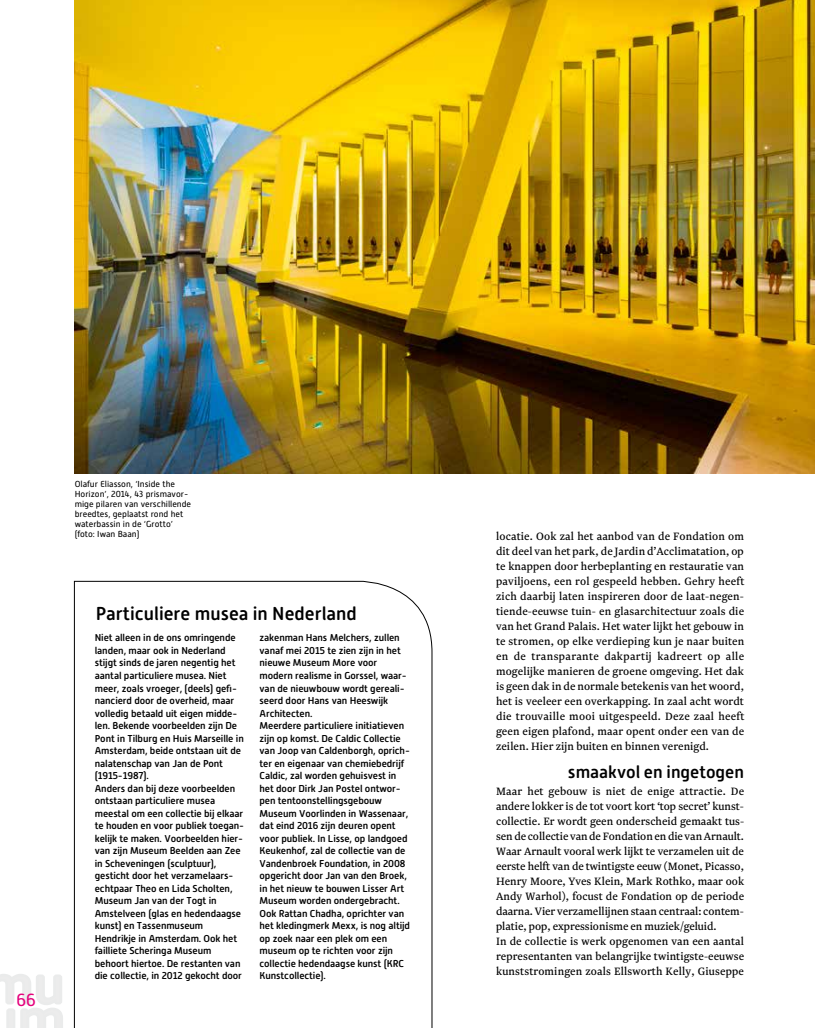
<style>
.page{position:relative;width:815px;height:1028px;background:#fff}
.page>*{position:absolute;margin:0;border:0;box-sizing:border-box;transform-origin:0 0}
.t1{font:500 18.75px "Alwyn New Rounded";color:#000}
.t2{font:500 17.5px "Alwyn New Rounded";color:#000}
.t3{font:17.5px "Alwyn New Rounded";color:#e5007c}
.t4{font:12.5px/15px "Newzald";letter-spacing:.005em;color:#000;text-align:justify}
.t5{font:500 10px/12.5px "Alwyn New Rounded";letter-spacing:-.01em;color:#000}
.t6{font:8.75px/10px "Alwyn New Rounded";color:#000}
</style>
<div class="page">
<svg style="left:74px;top:580px;width:359px;height:448px"></svg>
<svg style="left:0;top:974px;width:63px;height:54px"></svg>
<img style="left:74px;top:0;width:741px;height:473px">
<h2 class="t3" style="left:16px;top:990px;width:21px">66</h2>
<p class="t6" style="left:75px;top:479px;width:118px">Olafur Eliasson, ‘Inside the<br>Horizon’, 2014, 43 prismavor&shy;mige pilaren van verschillende breedtes, geplaatst rond het waterbassin in de ‘Grotto’ (foto: Iwan Baan)</p>
<h1 class="t1" style="left:96px;top:603px;width:263px">Particuliere musea in Nederland</h1>
<p class="t5" style="left:95px;top:632px;width:151px">Niet alleen in de ons omringende landen, maar ook in Nederland stijgt sinds de jaren negentig het aantal particuliere musea. Niet meer, zoals vroeger, (deels) gefi&shy;nancierd door de overheid, maar volledig betaald uit eigen midde&shy;len. Bekende voorbeelden zijn De<br>Pont in Tilburg en Huis Marseille in<br>Amsterdam, beide ontstaan uit de nalatenschap van Jan de Pont (1915-1987).<br>Anders dan bij deze voorbeelden ontstaan particuliere musea meestal om een collectie bij elkaar te houden en voor publiek toegan&shy;kelijk te maken. Voorbeelden hier&shy;van zijn Museum Beelden aan Zee in Scheveningen (sculptuur), gesticht door het verzamelaars&shy;echtpaar Theo en Lida Scholten,<br>Museum Jan van der Togt in<br>Amstelveen (glas en hedendaagse kunst) en Tassenmuseum<br>Hendrikje in Amsterdam. Ook het failliete Scheringa Museum behoort hiertoe. De restanten van die collectie, in 2012 gekocht door</p>
<p class="t5" style="left:260px;top:632px;width:152px">zakenman Hans Melchers, zullen vanaf mei 2015 te zien zijn in het nieuwe Museum More voor modern realisme in Gorssel, waar&shy;van de nieuwbouw wordt gereali&shy;seerd door Hans van Heeswijk<br>Architecten.<br>Meerdere particuliere initiatieven zijn op komst. De Caldic Collectie van Joop van Caldenborgh, oprich&shy;ter en eigenaar van chemiebedrijf<br>Caldic, zal worden gehuisvest in het door Dirk Jan Postel ontwor&shy;pen tentoonstellingsgebouw<br>Museum Voorlinden in Wassenaar, dat eind 2016 zijn deuren opent voor publiek. In Lisse, op landgoed<br>Keukenhof, zal de collectie van de<br>Vandenbroek Foundation, in 2008 opgericht door Jan van den Broek, in het nieuw te bouwen Lisser Art<br>Museum worden ondergebracht.<br>Ook Rattan Chadha, oprichter van het kledingmerk Mexx, is nog altijd op zoek naar een plek om een museum op te richten voor zijn collectie hedendaagse kunst (KRC<br>Kunstcollectie).</p>
<p class="t4" style="left:496px;top:529px;width:250px">locatie. Ook zal het aanbod van de Fondation om dit deel van het park, de Jardin d’Acclimatation, op te knappen door herbeplanting en restauratie van paviljoens, een rol gespeeld hebben. Gehry heeft zich daarbij laten inspireren door de laat-negen&shy;tiende-eeuwse tuin- en glasarchitectuur zoals die van het Grand Palais. Het water lijkt het gebouw in te stromen, op elke verdieping kun je naar buiten en de transparante dakpartij kadreert op alle mogelijke manieren de groene omgeving. Het dak is geen dak in de normale betekenis van het woord, het is veeleer een overkapping. In zaal acht wordt die trouvaille mooi uitgespeeld. Deze zaal heeft geen eigen plafond, maar opent onder een van de zeilen. Hier zijn buiten en binnen verenigd.</p>
<h2 class="t2" style="left:568px;top:761px;width:178px">smaakvol en ingetogen</h2>
<p class="t4" style="left:496px;top:784px;width:250px;text-align:left">Maar het gebouw is niet de enige attractie. De andere lokker is de tot voort kort ‘top secret’ kunst&shy;collectie. Er wordt geen onderscheid gemaakt tus&shy;sen de collectie van de Fondation en die van Arnault.<br>Waar Arnault vooral werk lijkt te verzamelen uit de eerste helft van de twintigste eeuw (Monet, Picasso, Henry Moore, Yves Klein, Mark Rothko, maar ook Andy Warhol), focust de Fondation op de periode daarna. Vier verzamellijnen staan centraal: contem&shy;platie, pop, expressionisme en muziek/geluid.<br>In de collectie is werk opgenomen van een aantal representanten van belangrijke twintigste-eeuwse kunststromingen zoals Ellsworth Kelly, Giuseppe</p>
</div>
